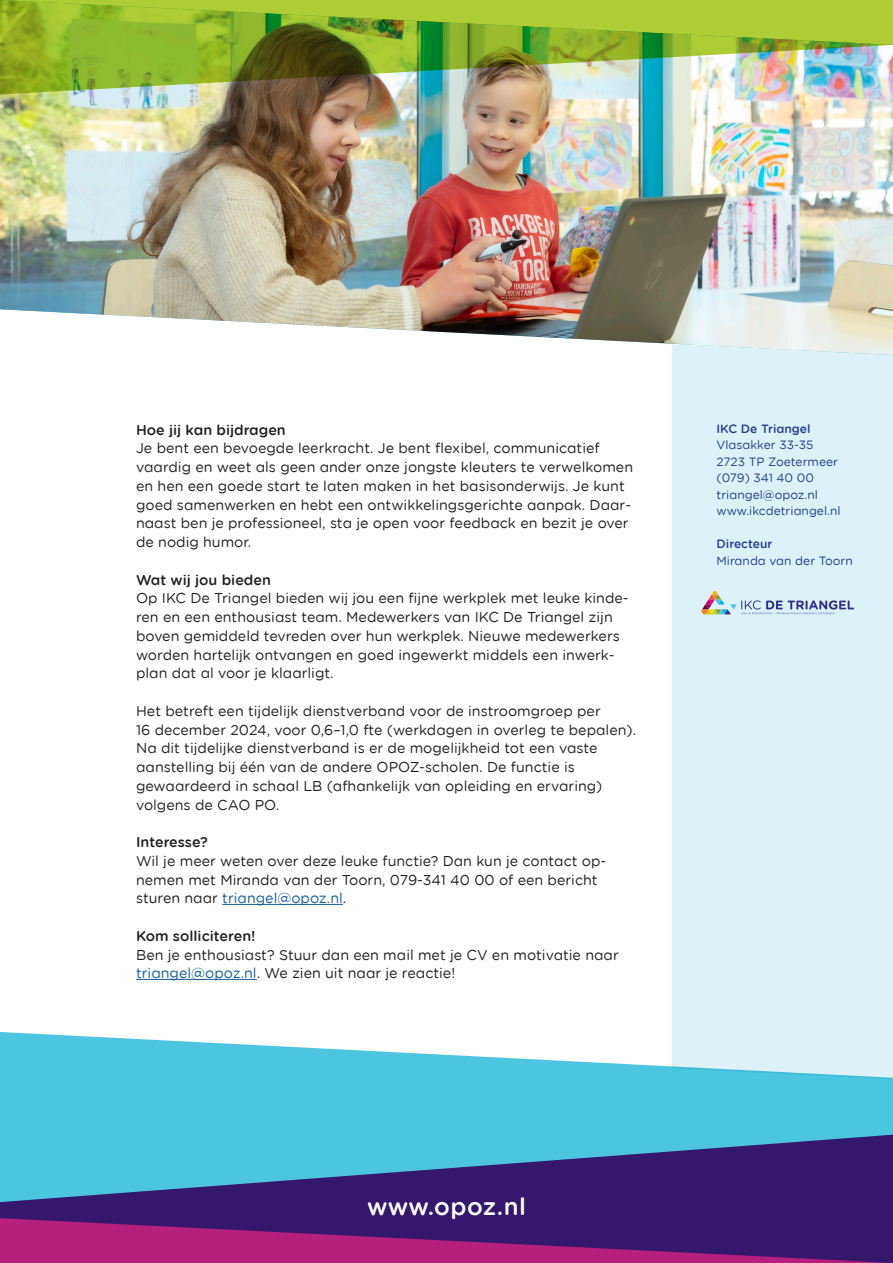
<style>
.page{position:relative;width:893px;height:1263px;background:#fff}
.page>*{position:absolute;margin:0;border:0;box-sizing:border-box;transform-origin:0 0}
.t1{font:500 24px "VGM Gotham Rounded";letter-spacing:.015em;color:#fff}
.t2{font:14.25px/18.8px "VGM Gotham Rounded";color:#231f20}
.t3{font:500 14.25px "VGM Gotham Rounded";color:#231f20}
.t4{font:14.25px "VGM Gotham Rounded";color:#175d9e}
.t5{font:12px "VGM Gotham Rounded";color:#253f8e}
.t6{font:500 12px "VGM Gotham Rounded";color:#253f8e}
.s1{color:#231f20}
.s2{color:#175d9e}
</style>
<div class="page">
<div style="left:672px;top:355px;width:221px;height:677px;background:#dcf1f8"></div>
<svg style="left:0;top:1032px;width:893px;height:103px;background:#70d1e6"></svg>
<svg style="left:0;top:1135px;width:893px;height:128px;background:#51468e"></svg>
<img style="left:0;top:95px;width:893px;height:260px">
<img style="left:0;top:0;width:893px;height:95px">
<hr style="left:222px;top:904px;width:121px;height:1px;background:#175d9e">
<hr style="left:136px;top:979px;width:121px;height:1px;background:#175d9e">
<svg style="left:701px;top:591px;width:153px;height:23px;background:#c0cfdd"></svg>
<p class="t3" style="left:136px;top:419px;width:151px">Hoe jij kan bijdragen</p>
<p class="t2" style="left:136px;top:438px;width:499px">Je bent een bevoegde leerkracht. Je bent flexibel, communicatief vaardig en weet als geen ander onze jongste kleuters te verwelkomen en hen een goede start te laten maken in het basisonderwijs. Je kunt goed samenwerken en hebt een ontwikkelingsgerichte aanpak. Daar&shy;naast ben je professioneel, sta je open voor feedback en bezit je over de nodig humor.</p>
<p class="t3" style="left:136px;top:569px;width:136px">Wat wij jou bieden</p>
<p class="t2" style="left:136px;top:588px;width:494px">Op IKC De Triangel bieden wij jou een fijne werkplek met leuke kinde&shy;ren en een enthousiast team. Medewerkers van IKC De Triangel zijn boven gemiddeld tevreden over hun werkplek. Nieuwe medewerkers worden hartelijk ontvangen en goed ingewerkt middels een inwerk&shy;plan dat al voor je klaarligt.</p>
<p class="t2" style="left:136px;top:701px;width:466px">Het betreft een tijdelijk dienstverband voor de instroomgroep per</p>
<p class="t2" style="left:136px;top:719px;width:502px">16 december 2024, voor 0,6–1,0 fte (werkdagen in overleg te bepalen).<br>Na dit tijdelijke dienstverband is er de mogelijkheid tot een vaste</p>
<p class="t2" style="left:136px;top:757px;width:440px">aanstelling bij één van de andere OPOZ-scholen. De functie is</p>
<p class="t2" style="left:136px;top:776px;width:468px">gewaardeerd in schaal LB (afhankelijk van opleiding en ervaring) volgens de CAO PO.</p>
<p class="t3" style="left:136px;top:832px;width:73px">Interesse?</p>
<p class="t2" style="left:136px;top:851px;width:472px">Wil je meer weten over deze leuke functie? Dan kun je contact op-</p>
<p class="t2" style="left:136px;top:869px;width:463px">nemen met Miranda van der Toorn, 079-341 40 00 of een bericht</p>
<p class="t4" style="left:136px;top:888px;width:212px"><span class="s1">sturen naar</span> triangel@opoz.nl<span class="s1">.</span></p>
<p class="t3" style="left:136px;top:926px;width:121px">Kom solliciteren!</p>
<p class="t2" style="left:136px;top:944px;width:484px">Ben je enthousiast? Stuur dan een mail met je CV en motivatie naar <span class="s2">triangel@opoz.nl</span>. We zien uit naar je reactie!</p>
<p class="t6" style="left:716px;top:420px;width:96px">IKC De Triangel</p>
<p class="t5" style="left:716px;top:437px;width:98px">Vlasakker 33-35</p>
<p class="t5" style="left:716px;top:453px;width:123px">2723 TP Zoetermeer</p>
<p class="t5" style="left:716px;top:470px;width:99px">(079) 341 40 00</p>
<p class="t5" style="left:716px;top:486px;width:103px">triangel@opoz.nl</p>
<p class="t5" style="left:716px;top:503px;width:126px">www.ikcdetriangel.nl</p>
<p class="t6" style="left:716px;top:535px;width:58px">Directeur</p>
<p class="t5" style="left:716px;top:552px;width:138px">Miranda van der Toorn</p>
<p class="t1" style="left:367px;top:1189px;width:160px">www.opoz.nl</p>
</div>
